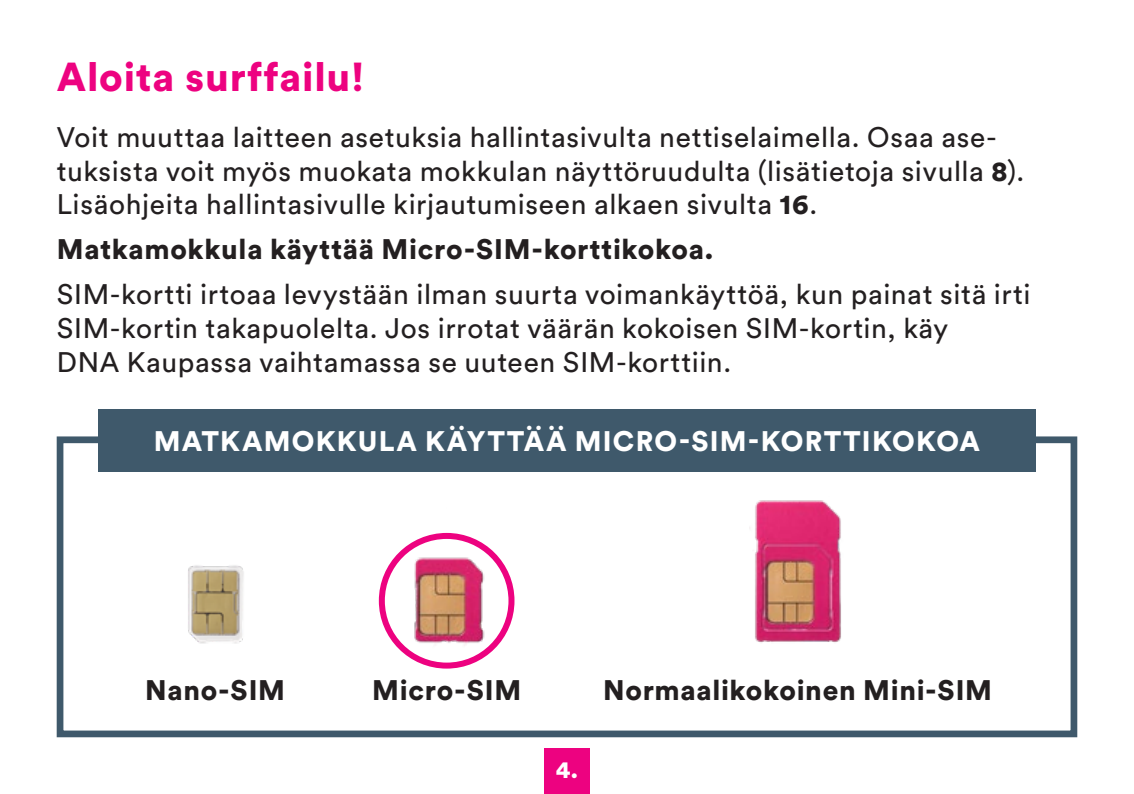
<style>
.page{position:relative;width:1134px;height:794px;background:#fff}
.page>*{position:absolute;margin:0;border:0;box-sizing:border-box;transform-origin:0 0}
.t1{font:900 40px "Circular Std";letter-spacing:.02em;color:#ed0280}
.t2{font:28px/33.6px "Circular Std";letter-spacing:.025em;color:#231f20}
.t3{font:900 28px "Circular Std";letter-spacing:.025em;color:#231f20}
.t4{font:900 28px "Circular Std";letter-spacing:.045em;color:#fff}
.t5{font:900 24px "Circular Std";color:#fff}
.s1{font-weight:900}
</style>
<div class="page">
<div style="left:544px;top:748px;width:46px;height:46px;background:#ed0280"></div>
<div style="left:57px;top:436px;width:1020px;height:301px;border:7px solid #3f596b"></div>
<div style="left:98px;top:410px;width:938px;height:62px;background:#3f596b"></div>
<img style="left:412px;top:532px;width:73px;height:114px">
<img style="left:749px;top:500px;width:92px;height:143px">
<div style="left:379px;top:533px;width:135px;height:135px;border:6px solid #ed0280;border-radius:50%"></div>
<img style="left:188px;top:565px;width:56px;height:79px">
<h1 class="t1" style="left:57px;top:50px;width:309px">Aloita surffailu!</h1>
<p class="t2" style="left:57px;top:120px;width:969px">Voit muuttaa laitteen asetuksia hallintasivulta nettiselaimella. Osaa ase&shy;tuksista voit myös muokata mokkulan näyttöruudulta (lisätietoja sivulla <span class="s1">8</span>).<br>Lisäohjeita hallintasivulle kirjautumiseen alkaen sivulta <span class="s1">16</span>.</p>
<p class="t3" style="left:57px;top:231px;width:659px">Matkamokkula käyttää Micro-SIM-korttikokoa.</p>
<p class="t2" style="left:57px;top:277px;width:975px">SIM-kortti irtoaa levystään ilman suurta voimankäyttöä, kun painat sitä irti<br>SIM-kortin takapuolelta. Jos irrotat väärän kokoisen SIM-kortin, käy<br>DNA Kaupassa vaihtamassa se uuteen SIM-korttiin.</p>
<p class="t4" style="left:154px;top:423px;width:828px">MATKAMOKKULA KÄYTTÄÄ MICRO-SIM-KORTTIKOKOA</p>
<p class="t3" style="left:145px;top:671px;width:142px">Nano-SIM</p>
<p class="t3" style="left:372px;top:671px;width:151px">Micro-SIM</p>
<p class="t3" style="left:603px;top:671px;width:390px">Normaalikokoinen Mini-SIM</p>
<p class="t5" style="left:556px;top:753px;width:24px">4.</p>
</div>
